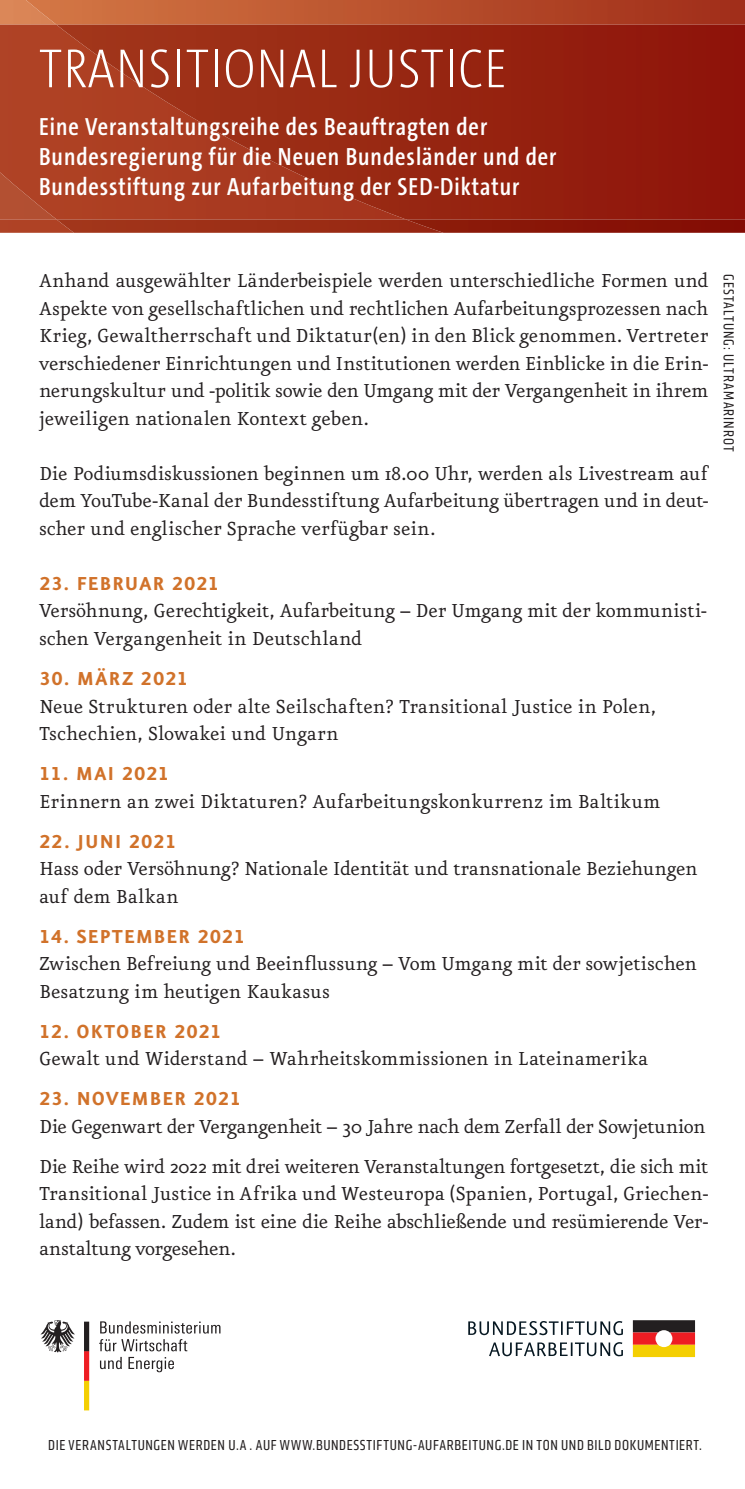
<style>
.page{position:relative;width:745px;height:1489px;background:#fff}
.page>*{position:absolute;margin:0;border:0;box-sizing:border-box;transform-origin:0 0}
.t1{font:200 55.5px "The Sans Cd LF2";letter-spacing:.03em;color:#fff}
.t2{font:600 25px/30px "The Sans Cd LF6";letter-spacing:.04em;color:#fff}
.t3{font:22.5px/27.5px "Eureka";letter-spacing:-.01em;color:#231f20}
.t4{font:22.5px "Eureka Sans Bold Caps";letter-spacing:.035em;color:#d1722a}
.t5{font:condensed 15px "Klavika";letter-spacing:.045em;color:#231f20}
.t6{font:condensed 15px "Klavika";letter-spacing:.075em;color:#231f20}
</style>
<div class="page">
<img style="left:0;top:0;width:26px;height:25px">
<img style="left:26px;top:0;width:718px;height:25px">
<div style="left:0;top:25px;width:56px;height:147px;background:#af4225"></div>
<img style="left:56px;top:25px;width:688px;height:194px">
<svg style="left:0;top:172px;width:56px;height:47px;background:#b1492c"></svg>
<img style="left:0;top:219px;width:56px;height:14px">
<img style="left:56px;top:219px;width:349px;height:14px">
<img style="left:405px;top:219px;width:339px;height:14px">
<svg style="left:84px;top:1321px;width:5px;height:89px"></svg>
<svg style="left:40px;top:1320px;width:35px;height:32px"></svg>
<svg style="left:99px;top:1321px;width:121px;height:51px"></svg>
<svg style="left:632px;top:1320px;width:62px;height:36px;background:#b07034"></svg>
<svg style="left:489px;top:1342px;width:133px;height:14px"></svg>
<svg style="left:468px;top:1321px;width:154px;height:14px"></svg>
<h1 class="t1" style="left:39px;top:42px;width:469px">TRANSITIONAL JUSTICE</h1>
<p class="t2" style="left:39px;top:113px;width:518px">Eine Veranstaltungsreihe des Beauftragten der<br>Bundesregierung für die Neuen Bundesländer und der<br>Bundesstiftung zur Aufarbeitung der SED-Diktatur</p>
<p class="t3" style="left:39px;top:268px;width:670px;text-align:justify">Anhand ausgewählter Länderbeispiele werden unterschiedliche Formen und Aspekte von gesellschaftlichen und rechtlichen Aufarbeitungsprozessen nach Krieg, Gewaltherrschaft und Diktatur(en) in den Blick genommen. Vertreter verschiedener Einrichtungen und Institutionen werden Einblicke in die Erin&shy;nerungskultur und -politik sowie den Umgang mit der Vergangenheit in ihrem jeweiligen nationalen Kontext geben.</p>
<p class="t3" style="left:39px;top:461px;width:670px;text-align:justify">Die Podiumsdiskussionen beginnen um 18.00 Uhr, werden als Livestream auf dem YouTube-Kanal der Bundesstiftung Aufarbeitung übertragen und in deut&shy;scher und englischer Sprache verfügbar sein.</p>
<p class="t4" style="left:39px;top:572px;width:182px">23. FEBRUAR 2021</p>
<p class="t3" style="left:39px;top:598px;width:669px">Versöhnung, Gerechtigkeit, Aufarbeitung – Der Umgang mit der kommunisti&shy;schen Vergangenheit in Deutschland</p>
<p class="t4" style="left:39px;top:667px;width:151px">30. MÄRZ 2021</p>
<p class="t3" style="left:39px;top:693px;width:618px">Neue Strukturen oder alte Seilschaften? Transitional Justice in Polen,<br>Tschechien, Slowakei und Ungarn</p>
<p class="t4" style="left:39px;top:762px;width:132px">11. MAI 2021</p>
<p class="t3" style="left:39px;top:788px;width:622px">Erinnern an zwei Diktaturen? Aufarbeitungskonkurrenz im Baltikum</p>
<p class="t4" style="left:39px;top:829px;width:139px">22. JUNI 2021</p>
<p class="t3" style="left:39px;top:856px;width:659px">Hass oder Versöhnung? Nationale Identität und transnationale Beziehungen auf dem Balkan</p>
<p class="t4" style="left:39px;top:924px;width:207px">14. SEPTEMBER 2021</p>
<p class="t3" style="left:39px;top:951px;width:659px">Zwischen Befreiung und Beeinflussung – Vom Umgang mit der sowjetischen<br>Besatzung im heutigen Kaukasus</p>
<p class="t4" style="left:39px;top:1019px;width:184px">12. OKTOBER 2021</p>
<p class="t3" style="left:39px;top:1046px;width:610px">Gewalt und Widerstand – Wahrheitskommissionen in Lateinamerika</p>
<p class="t4" style="left:39px;top:1087px;width:203px">23. NOVEMBER 2021</p>
<p class="t3" style="left:39px;top:1107px;width:670px;line-height:40px">Die Gegenwart der Vergangenheit – 30 Jahre nach dem Zerfall der Sowjetunion<br>Die Reihe wird 2022 mit drei weiteren Veranstaltungen fortgesetzt, die sich mit</p>
<p class="t3" style="left:39px;top:1181px;width:670px;text-align:justify">Transitional Justice in Afrika und Westeuropa (Spanien, Portugal, Griechen&shy;land) befassen. Zudem ist eine die Reihe abschließende und resümierende Ver&shy;anstaltung vorgesehen.</p>
<p class="t6" style="left:737px;top:274px;width:179px;rotate:90deg">GESTALTUNG: ULTRAMARINROT</p>
<p class="t5" style="left:48px;top:1436px;width:654px">DIE VERANSTALTUNGEN WERDEN U.A . AUF WWW.BUNDESSTIFTUNG-AUFARBEITUNG.DE IN TON UND BILD DOKUMENTIERT.</p>
</div>
